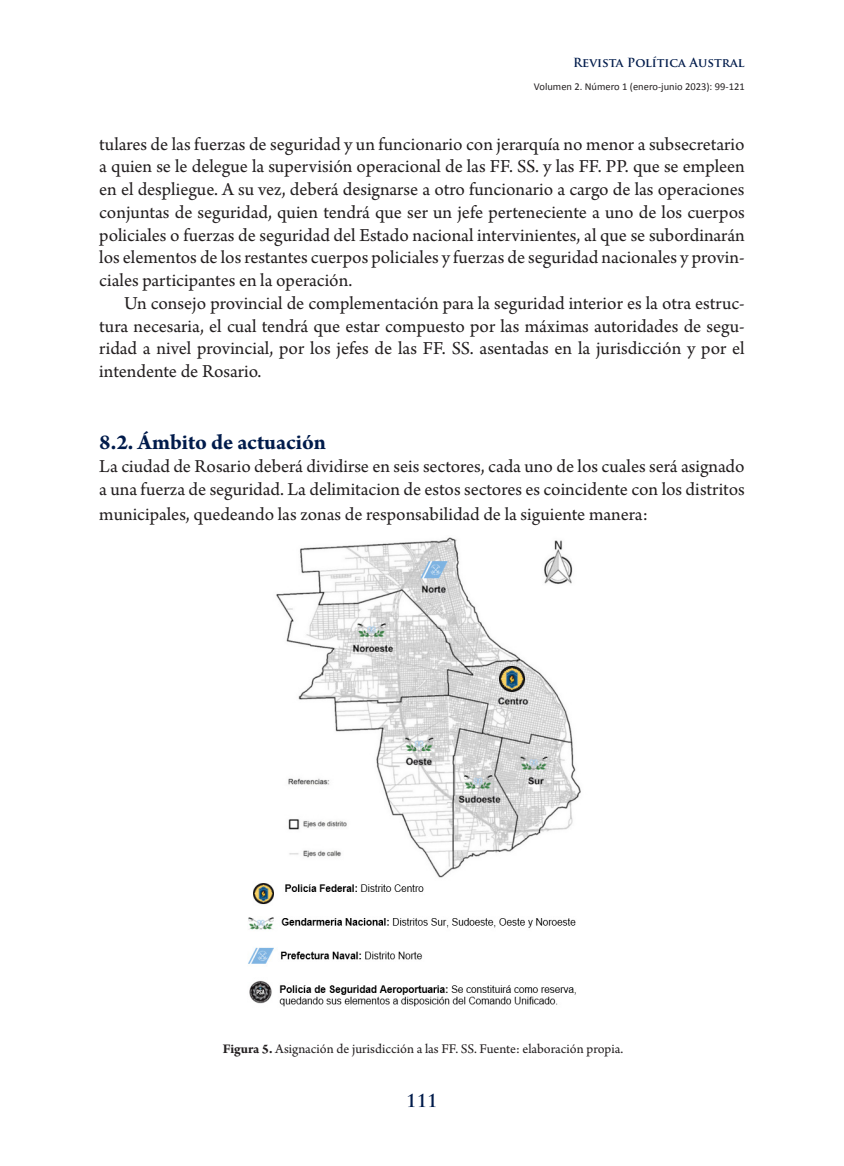
<style>
.page{position:relative;width:844px;height:1166px;background:#fff}
.page>*{position:absolute;margin:0;border:0;box-sizing:border-box;transform-origin:0 0}
.Subtítulo{font:700 22.75px "Arno Pro";color:#001b4b}
.Texto_c_sangría{font:19.25px/22.8px "Arno Pro";color:#231f20;text-align:justify}
.Texto_s_sangría{font:19.25px/22.8px "Arno Pro";color:#231f20}
.t1{font:700 17.5px "Trajan Pro";color:#001b4b}
.Epígrafe{font:14px "Arno Pro";color:#231f20}
.t2{font:700 12.25px "Trajan Pro";color:#001b4b}
.t3{font:10.5px "Calibri";color:#231f20}
.s1{font-weight:700}
</style>
<div class="page">
<img style="left:248px;top:537px;width:333px;height:470px">
<p class="t2" style="left:573px;top:55px;width:173px">Revista Política Austral</p>
<p class="t3" style="left:534px;top:79px;width:212px">Volumen 2. Número 1 (enero-junio 2023): 99-121</p>
<p class="Texto_c_sangría" style="left:99px;top:133px;width:646px">tulares de las fuerzas de seguridad y un funcionario con jerarquía no menor a subsecretario a quien se le delegue la supervisión operacional de las FF. SS. y las FF. PP. que se empleen en el despliegue. A su vez, deberá designarse a otro funcionario a cargo de las operaciones conjuntas de seguridad, quien tendrá que ser un jefe perteneciente a uno de los cuerpos policiales o fuerzas de seguridad del Estado nacional intervinientes, al que se subordinarán los elementos de los restantes cuerpos policiales y fuerzas de seguridad nacionales y provin&shy;ciales participantes en la operación.</p>
<p class="Texto_c_sangría" style="left:99px;top:293px;width:646px;text-indent:25px">Un consejo provincial de complementación para la seguridad interior es la otra estruc&shy;tura necesaria, el cual tendrá que estar compuesto por las máximas autoridades de segu&shy;ridad a nivel provincial, por los jefes de las FF. SS. asentadas en la jurisdicción y por el intendente de Rosario.</p>
<p class="Subtítulo" style="left:99px;top:429px;width:228px">8.2. Ámbito de actuación</p>
<p class="Texto_s_sangría" style="left:99px;top:456px;width:646px">La ciudad de Rosario deberá dividirse en seis sectores, cada uno de los cuales será asignado a una fuerza de seguridad. La delimitacion de estos sectores es coincidente con los distritos</p>
<p class="Texto_s_sangría" style="left:99px;top:504px;width:550px">municipales, quedeando las zonas de responsabilidad de la siguiente manera:</p>
<p class="Epígrafe" style="left:223px;top:1041px;width:402px"><span class="s1">Figura 5.</span> Asignación de jurisdicción a las FF. SS. Fuente: elaboración propia.</p>
<p class="t1" style="left:406px;top:1090px;width:33px">111</p>
</div>
